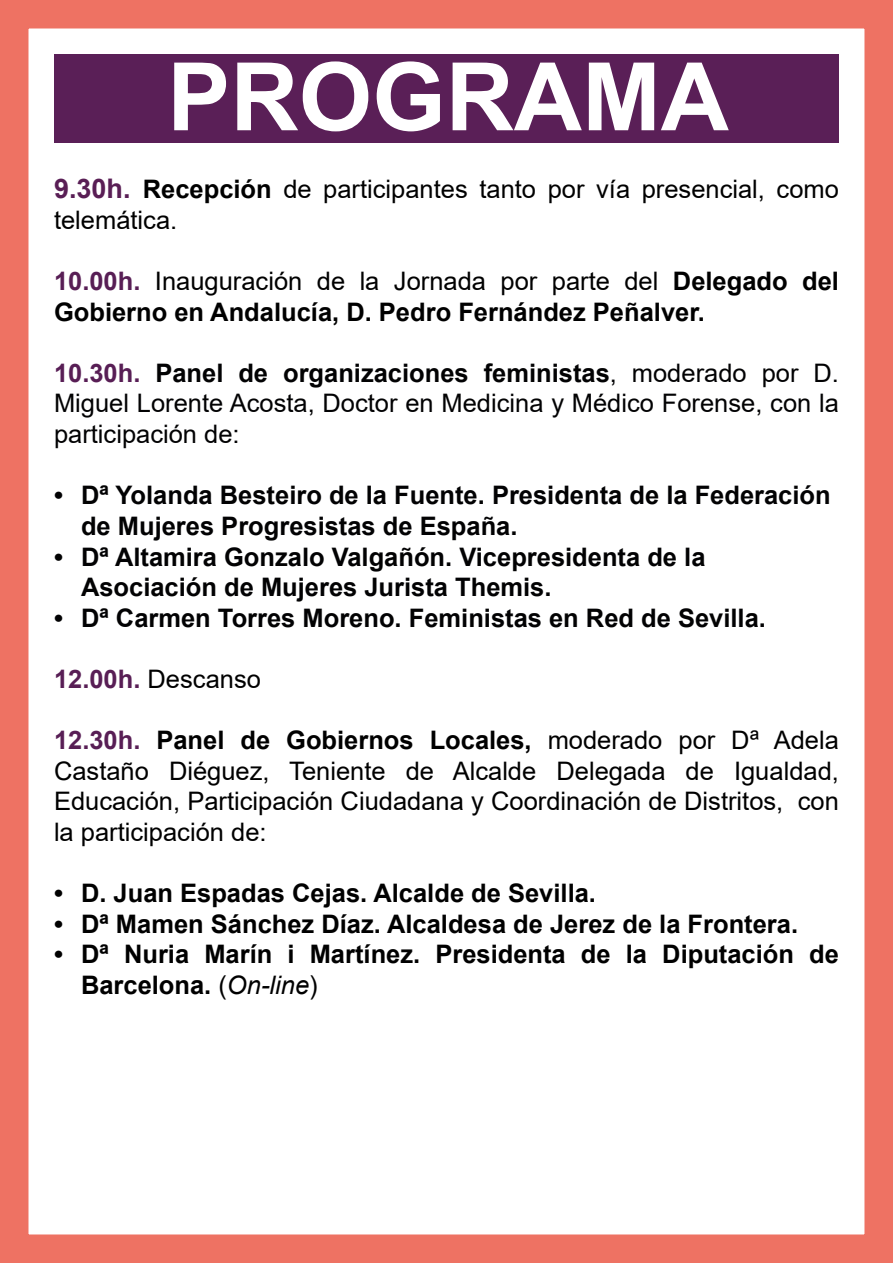
<style>
.page{position:relative;width:893px;height:1263px;background:#fff}
.page>*{position:absolute;margin:0;border:0;box-sizing:border-box;transform-origin:0 0}
.t1{font:700 94.5px "Arial";color:#fff}
.t2{font:25.5px/30.6px "Arial";color:#000}
.t3{font:700 25.5px/30.6px "Arial";color:#000}
.t4{font:700 25.5px/30.6px "Arial";color:#020203}
.t5{font:25.5px/30.6px "Arial";color:#020203;text-align:justify}
.s1{font-weight:700;font-size:27px;color:#591e55}
.s2{font-weight:700}
.s3{color:#581e55}
.s4{font-weight:400}
.s5{font-weight:700;color:#581e55}
.s6{font-weight:400;font-style:italic}
</style>
<div class="page">
<div style="left:54px;top:54px;width:785px;height:88px;background:#5a1f57"></div>
<div style="left:0;top:0;width:893px;height:1263px;border:28px solid #ee7263"></div>
<h1 class="t1" style="left:167px;top:30px;width:563px">PROGRAMA</h1>
<p class="t2" style="left:54px;top:174px;width:786px"><span class="s1">9.30h.</span> <span class="s2">Recepción</span> de participantes tanto por vía presencial, como telemática.</p>
<p class="t3" style="left:54px;top:266px;width:786px"><span class="s3">10.00h.</span> <span class="s4">Inauguración de la Jornada por parte del</span> Delegado del<br>Gobierno en Andalucía, D. Pedro Fernández Peñalver.</p>
<p class="t5" style="left:54px;top:357px;width:786px"><span class="s5">10.30h.</span> <span class="s2">Panel de organizaciones feministas</span>, moderado por D.<br>Miguel Lorente Acosta, Doctor en Medicina y Médico Forense, con la participación de:</p>
<p class="t4" style="left:81px;top:480px;width:751px;text-indent:-27px">• Dª Yolanda Besteiro de la Fuente. Presidenta de la Federación de Mujeres Progresistas de España.</p>
<p class="t4" style="left:81px;top:541px;width:626px;text-indent:-27px">• Dª Altamira Gonzalo Valgañón. Vicepresidenta de la<br>Asociación de Mujeres Jurista Themis.</p>
<p class="t4" style="left:54px;top:603px;width:713px">• Dª Carmen Torres Moreno. Feministas en Red de Sevilla.</p>
<p class="t2" style="left:54px;top:663px;width:208px"><span class="s5">12.00h.</span> Descanso</p>
<p class="t2" style="left:54px;top:725px;width:786px;text-align:justify"><span class="s5">12.30h.</span> <span class="s2">Panel de Gobiernos Locales,</span> moderado por Dª Adela Castaño Diéguez, Teniente de Alcalde Delegada de Igualdad, Educación, Participación Ciudadana y Coordinación de Distritos, con la participación de:</p>
<p class="t3" style="left:54px;top:878px;width:543px">• D. Juan Espadas Cejas. Alcalde de Sevilla.</p>
<p class="t3" style="left:54px;top:909px;width:746px">• Dª Mamen Sánchez Díaz. Alcaldesa de Jerez de la Frontera.</p>
<p class="t3" style="left:81px;top:939px;width:759px;text-indent:-27px">• Dª Nuria Marín i Martínez. Presidenta de la Diputación de<br>Barcelona. <span class="s4">(</span><span class="s6">On-line</span><span class="s4">)</span></p>
</div>
